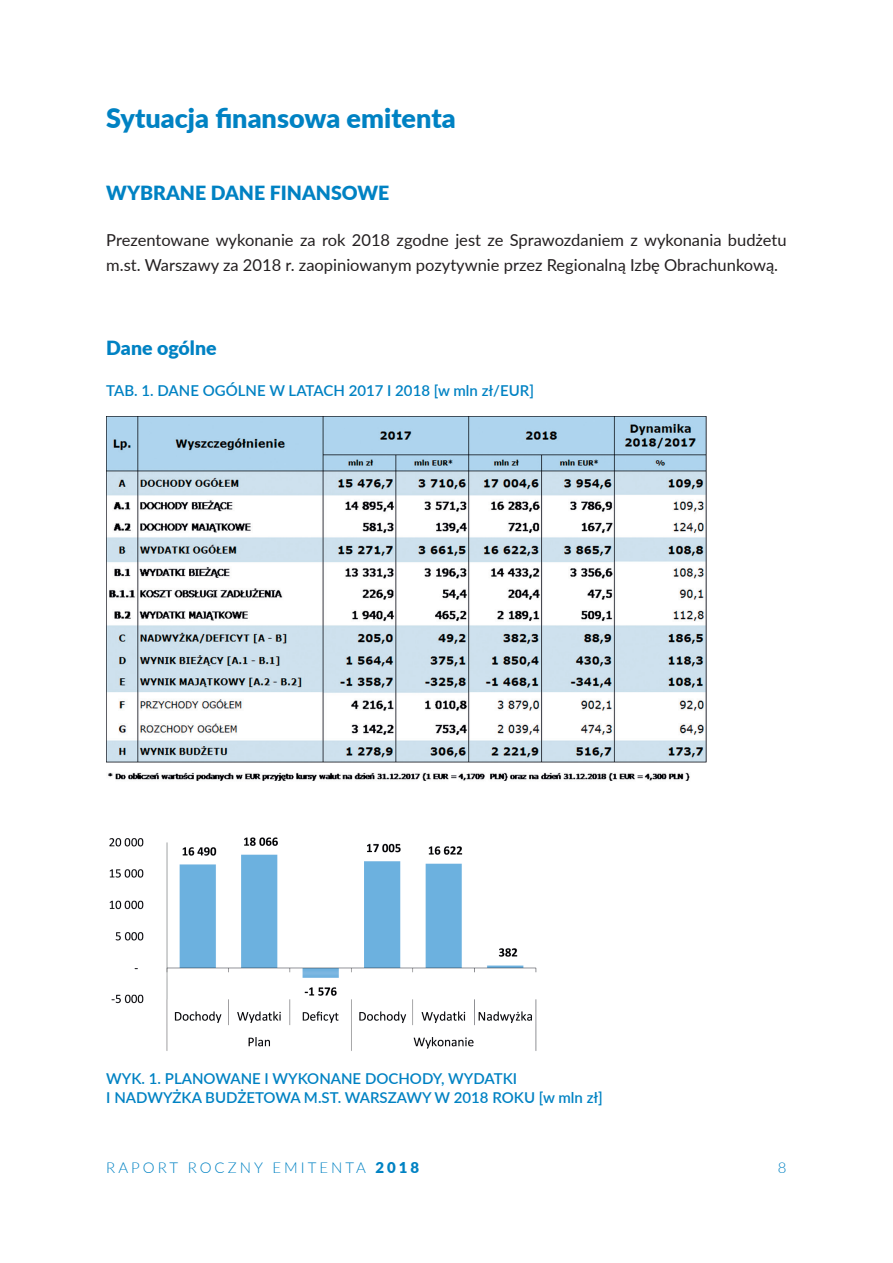
<style>
.page{position:relative;width:893px;height:1263px;background:#fff}
.page>*{position:absolute;margin:0;border:0;box-sizing:border-box;transform-origin:0 0}
.tytuł_rozdziału{font:900 27px "Lato";color:#0082c3}
.podtytuł{font:900 19.5px "Lato";color:#0082c3}
.tekst{font:16.5px/24.8px "Lato";color:#231f20}
.podtytuł_2{font:600 15px/19.5px "Lato";color:#0082c3}
.t1{font:300 15px "Lato";letter-spacing:.2em;color:#0082c3}
.s1{font-weight:900}
</style>
<div class="page">
<img style="left:106px;top:417px;width:600px;height:364px">
<img style="left:109px;top:837px;width:428px;height:214px">
<p class="tytuł_rozdziału" style="left:106px;top:98px;width:351px">Sytuacja finansowa emitenta</p>
<p class="podtytuł" style="left:106px;top:178px;width:284px">WYBRANE DANE FINANSOWE</p>
<p class="tekst" style="left:106px;top:227px;width:682px">Prezentowane wykonanie za rok 2018 zgodne jest ze Sprawozdaniem z wykonania budżetu m.st. Warszawy za 2018 r. zaopiniowanym pozytywnie przez Regionalną Izbę Obrachunkową.</p>
<p class="podtytuł" style="left:106px;top:333px;width:112px">Dane ogólne</p>
<p class="podtytuł_2" style="left:106px;top:380px;width:429px">TAB. 1. DANE OGÓLNE W LATACH 2017 I 2018 [w mln zł/EUR]</p>
<p class="podtytuł_2" style="left:106px;top:1068px;width:498px">WYK. 1. PLANOWANE I WYKONANE DOCHODY, WYDATKI<br>I NADWYŻKA BUDŻETOWA M.ST. WARSZAWY W 2018 ROKU [w mln zł]</p>
<p class="t1" style="left:106px;top:1157px;width:315px">RAPORT ROCZNY EMITENTA <span class="s1">2018</span></p>
<p class="t1" style="left:778px;top:1157px;width:10px">8</p>
</div>
